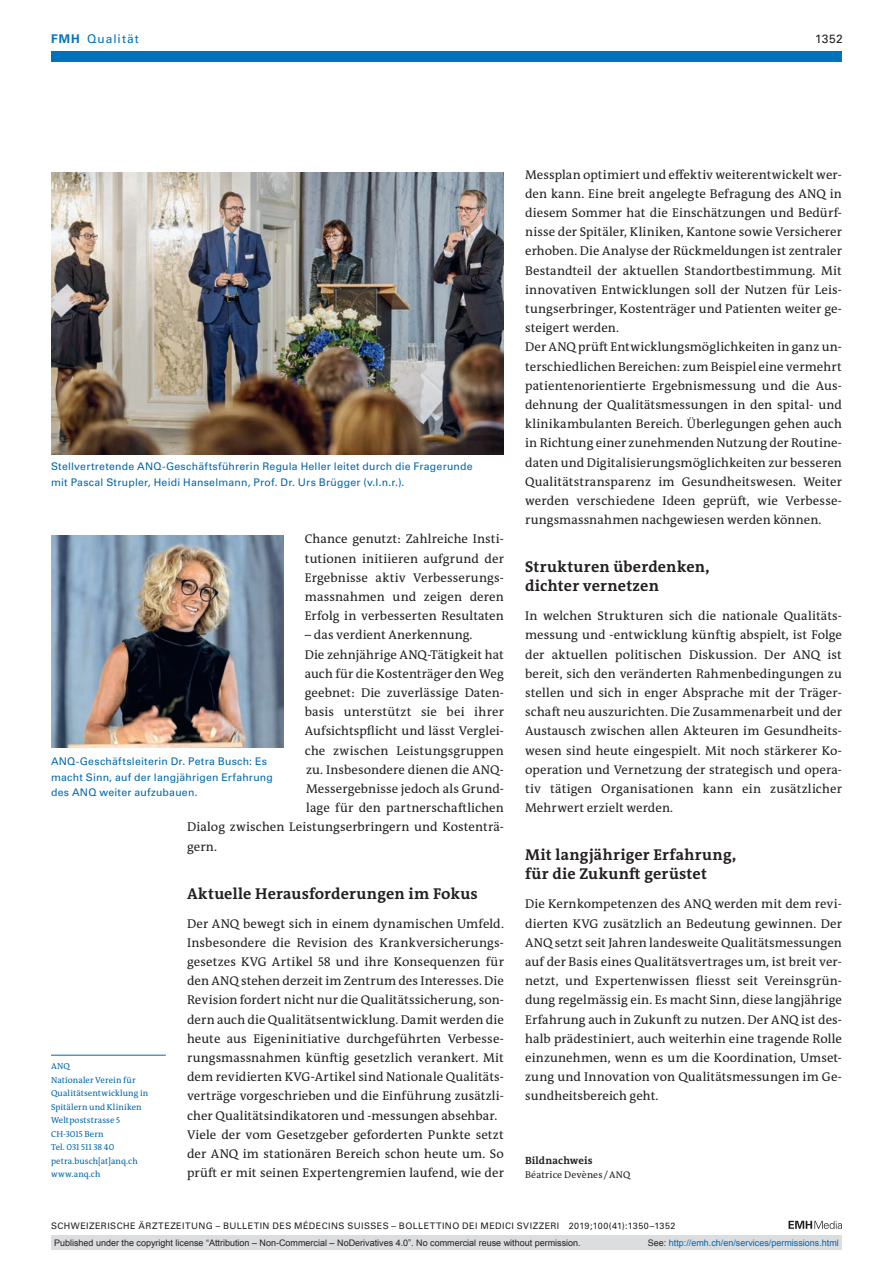
<style>
.page{position:relative;width:893px;height:1263px;background:#fff}
.page>*{position:absolute;margin:0;border:0;box-sizing:border-box;transform-origin:0 0}
.t1{font:700 15.75px/19.2px "The Antiqua B W7";letter-spacing:.015em;color:#231f20}
.t2{font:12.75px/19.2px "The Antiqua B W5 Plain";letter-spacing:.005em;color:#231f20;text-align:justify}
.t3{font:12px "Univers LT Std";letter-spacing:.085em;color:#0072bc}
.t4{font:12px "Univers LT Std";color:#231f20}
.t5{font:10.5px/15.8px "Univers LT Std";letter-spacing:.02em;color:#0067aa}
.t6{font:700 10.5px "The Antiqua B W7";letter-spacing:.015em;color:#231f20}
.t7{font:9.75px "The Antiqua B W5 Plain";letter-spacing:.015em;color:#231f20}
.t8{font:9px "Arial";color:#231f20}
.t9{font:9px "Univers LT Std";letter-spacing:.05em;color:#231f20}
.t10{font:9px "Arial";color:#0166b3}
.t11{font:8.7px/13.5px "The Antiqua B W5 Plain";letter-spacing:.01em;color:#0067aa}
.s1{font-weight:700}
.s2{color:#231f20}
</style>
<div class="page">
<svg style="left:788px;top:1221px;width:54px;height:8px"></svg>
<div style="left:51px;top:51px;width:791px;height:11px;background:#0072bc"></div>
<img style="left:51px;top:173px;width:453px;height:281px">
<img style="left:51px;top:536px;width:232px;height:211px">
<hr style="left:51px;top:1055px;width:115px;height:1px;background:#0067aa">
<div style="left:51px;top:1235px;width:791px;height:15px;background:#dcdddf"></div>
<p class="t3" style="left:51px;top:31px;width:89px"><span class="s1">FMH</span> Qualität</p>
<p class="t4" style="left:815px;top:31px;width:29px">1352</p>
<p class="t5" style="left:51px;top:459px;width:423px">Stellvertretende ANQ-Geschäftsführerin Regula Heller leitet durch die Fragerunde mit Pascal Strupler, Heidi Hanselmann, Prof. Dr. Urs Brügger (v.l.n.r.).</p>
<p class="t2" style="left:305px;top:530px;width:201px">Chance genutzt: Zahlreiche Insti&shy;tutionen initiieren aufgrund der Ergebnisse aktiv Verbesserungs&shy;massnahmen und zeigen deren Erfolg in verbesserten Resultaten</p>
<p class="t2" style="left:305px;top:626px;width:169px">– das verdient Anerkennung.</p>
<p class="t2" style="left:305px;top:645px;width:201px">Die zehnjährige ANQ-Tätigkeit hat</p>
<p class="t2" style="left:305px;top:664px;width:201px">auch für die Kostenträger den Weg</p>
<p class="t2" style="left:305px;top:683px;width:201px">geebnet: Die zuverlässige Daten-</p>
<p class="t2" style="left:305px;top:702px;width:201px">basis unterstützt sie bei ihrer</p>
<p class="t2" style="left:305px;top:722px;width:201px">Aufsichtspflicht und lässt Verglei-</p>
<p class="t2" style="left:305px;top:741px;width:201px">che zwischen Leistungsgruppen</p>
<p class="t2" style="left:306px;top:760px;width:199px">zu. Insbesondere dienen die ANQ-</p>
<p class="t2" style="left:306px;top:779px;width:199px">Messergebnisse jedoch als Grund-</p>
<p class="t2" style="left:306px;top:798px;width:199px">lage für den partnerschaftlichen</p>
<p class="t2" style="left:187px;top:818px;width:318px">Dialog zwischen Leistungserbringern und Kostenträ-</p>
<p class="t2" style="left:187px;top:837px;width:31px">gern.</p>
<p class="t1" style="left:187px;top:884px;width:292px">Aktuelle Herausforderungen im Fokus</p>
<p class="t2" style="left:187px;top:914px;width:318px;text-align:left">Der ANQ bewegt sich in einem dynamischen Umfeld.<br>Insbesondere die Revision des Krankversicherungs&shy;gesetzes KVG Artikel 58 und ihre Konsequenzen für den ANQ stehen derzeit im Zentrum des Interesses. Die Revision fordert nicht nur die Qualitätssicherung, son&shy;dern auch die Qualitätsentwicklung. Damit werden die heute aus Eigeninitiative durchgeführten Verbesse&shy;rungsmassnahmen künftig gesetzlich verankert. Mit dem revidierten KVG-Artikel sind Nationale Qualitäts&shy;verträge vorgeschrieben und die Einführung zusätzli&shy;cher Qualitätsindikatoren und -messungen absehbar.<br>Viele der vom Gesetzgeber geforderten Punkte setzt der ANQ im stationären Bereich schon heute um. So prüft er mit seinen Expertengremien laufend, wie der</p>
<p class="t5" style="left:51px;top:753px;width:223px">ANQ-Geschäftsleiterin Dr. Petra Busch: Es macht Sinn, auf der langjährigen Erfahrung des ANQ weiter aufzubauen.</p>
<p class="t11" style="left:51px;top:1060px;width:99px">ANQ<br>Nationaler Verein für<br>Qualitätsentwicklung in<br>Spitälern und Kliniken<br>Weltpoststrasse 5<br>CH-3015 Bern<br>Tel. 031 511 38 40 petra.busch[at]anq.ch www.anq.ch</p>
<p class="t2" style="left:525px;top:165px;width:318px;text-align:left">Messplan optimiert und effektiv weiterentwickelt wer&shy;den kann. Eine breit angelegte Befragung des ANQ in diesem Sommer hat die Einschätzungen und Bedürf&shy;nisse der Spitäler, Kliniken, Kantone sowie Versicherer erhoben. Die Analyse der Rückmeldungen ist zentraler Bestandteil der aktuellen Standortbestimmung. Mit innovativen Entwicklungen soll der Nutzen für Leis&shy;tungserbringer, Kostenträger und Patienten weiter ge&shy;steigert werden.<br>Der ANQ prüft Entwicklungsmöglichkeiten in ganz un&shy;terschiedlichen Bereichen: zum Beispiel eine vermehrt patientenorientierte Ergebnismessung und die Aus&shy;dehnung der Qualitätsmessungen in den spital- und klinikambulanten Bereich. Überlegungen gehen auch in Richtung einer zunehmenden Nutzung der Routine&shy;daten und Digitalisierungsmöglichkeiten zur besseren Qualitätstransparenz im Gesundheitswesen. Weiter werden verschiedene Ideen geprüft, wie Verbesse&shy;rungsmassnahmen nachgewiesen werden können.</p>
<p class="t1" style="left:525px;top:557px;width:186px">Strukturen überdenken, dichter vernetzen</p>
<p class="t2" style="left:525px;top:606px;width:318px">In welchen Strukturen sich die nationale Qualitäts&shy;messung und -entwicklung künftig abspielt, ist Folge der aktuellen politischen Diskussion. Der ANQ ist bereit, sich den veränderten Rahmenbedingungen zu stellen und sich in enger Absprache mit der Träger&shy;schaft neu auszurichten. Die Zusammenarbeit und der Austausch zwischen allen Akteuren im Gesundheits&shy;wesen sind heute eingespielt. Mit noch stärkerer Ko&shy;operation und Vernetzung der strategisch und opera&shy;tiv tätigen Organisationen kann ein zusätzlicher Mehrwert erzielt werden.</p>
<p class="t1" style="left:525px;top:845px;width:212px">Mit langjähriger Erfahrung, für die Zukunft gerüstet</p>
<p class="t2" style="left:525px;top:894px;width:318px">Die Kernkompetenzen des ANQ werden mit dem revi&shy;dierten KVG zusätzlich an Bedeutung gewinnen. Der ANQ setzt seit Jahren landesweite Qualitätsmessungen auf der Basis eines Qualitätsvertrages um, ist breit ver&shy;netzt, und Expertenwissen fliesst seit Vereinsgrün&shy;dung regelmässig ein. Es macht Sinn, diese langjährige Erfahrung auch in Zukunft zu nutzen. Der ANQ ist des&shy;halb prädestiniert, auch weiterhin eine tragende Rolle einzunehmen, wenn es um die Koordination, Umset&shy;zung und Innovation von Qualitätsmessungen im Ge&shy;sundheitsbereich geht.</p>
<p class="t6" style="left:525px;top:1154px;width:69px">Bildnachweis</p>
<p class="t7" style="left:525px;top:1168px;width:107px">Béatrice Devènes/ANQ</p>
<p class="t9" style="left:51px;top:1220px;width:626px">SCHWEIZERISCHE ÄRZTEZEITUNG – BULLETIN DES MÉDECINS SUISSES – BOLLETTINO DEI MEDICI SVIZZERI 2019;100(41):1350–1352</p>
<p class="t8" style="left:54px;top:1237px;width:528px">Published under the copyright license “Attribution – Non-Commercial – NoDerivatives 4.0”. No commercial reuse without permission.</p>
<p class="t10" style="left:648px;top:1237px;width:193px"><span class="s2">See:</span> http://emh.ch/en/services/permissions.html</p>
</div>
